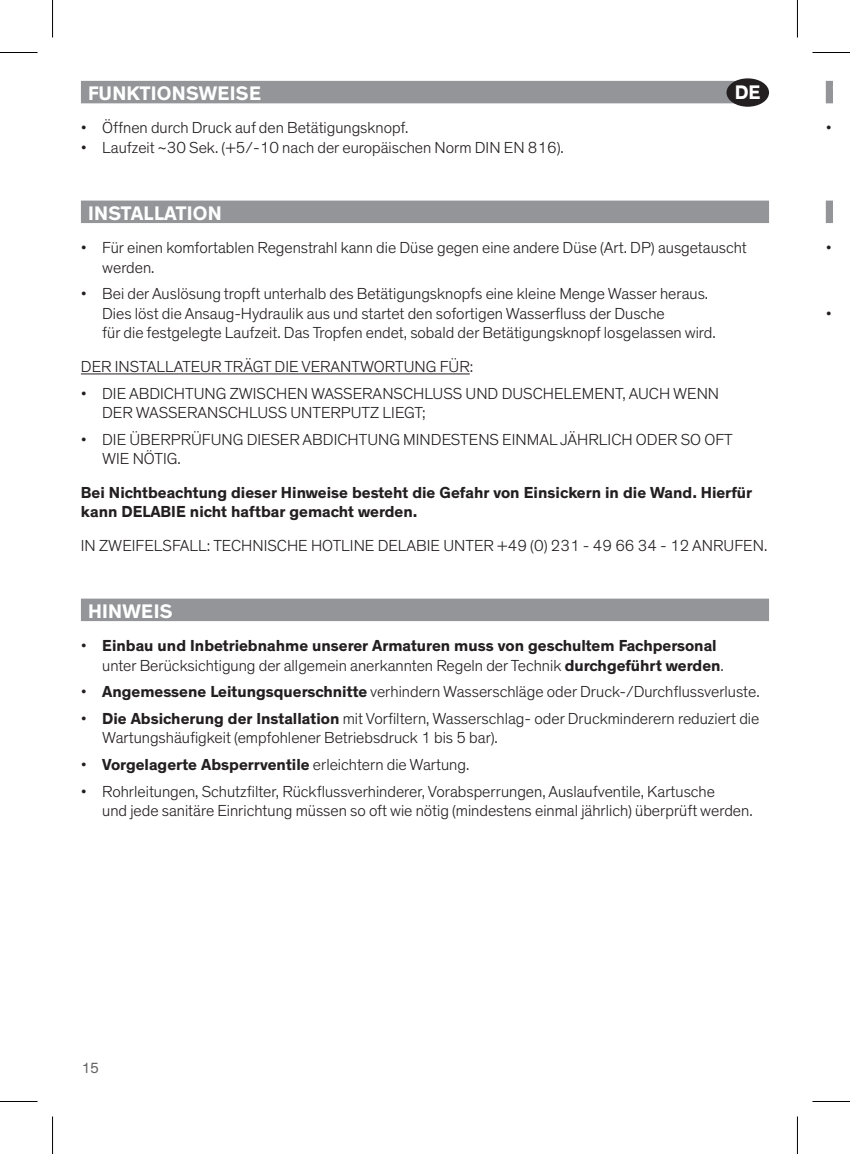
<style>
.page{position:relative;width:850px;height:1154px;background:#fff}
.page>*{position:absolute;margin:0;border:0;box-sizing:border-box;transform-origin:0 0}
.t1{font:700 20px "Theinhardt";letter-spacing:.015em;color:#fff}
.t2{font:300 16.25px/19.5px "Theinhardt";color:#231f20}
.t3{font:700 16.25px/19.5px "Theinhardt";color:#231f20}
.t4{font:15px "Theinhardt";color:#636366}
.s1{font-weight:300}
.s2{font-weight:700}
</style>
<div class="page">
<div style="left:825px;top:81px;width:7px;height:22px;background:#939598"></div>
<div style="left:825px;top:201px;width:7px;height:22px;background:#939598"></div>
<div style="left:81px;top:81px;width:673px;height:22px;background:#939598"></div>
<div style="left:81px;top:201px;width:687px;height:22px;background:#939598"></div>
<hr style="left:81px;top:373px;width:388px;height:1px;background:#231f20">
<div style="left:81px;top:599px;width:687px;height:22px;background:#939598"></div>
<div style="left:726px;top:78px;width:42px;height:29px;background:#231f20;border-radius:50%"></div>
<hr style="left:0;top:52px;width:38px;height:1px;background:#000">
<hr style="left:812px;top:52px;width:37px;height:1px;background:#000">
<hr style="left:0;top:1101px;width:38px;height:1px;background:#000">
<hr style="left:812px;top:1101px;width:37px;height:1px;background:#000">
<hr style="left:52px;top:0;width:1px;height:38px;background:#000">
<hr style="left:52px;top:1116px;width:1px;height:38px;background:#000">
<hr style="left:796px;top:0;width:1px;height:38px;background:#000">
<hr style="left:796px;top:1116px;width:1px;height:38px;background:#000">
<p class="t1" style="left:88px;top:81px;width:174px">FUNKTIONSWEISE</p>
<p class="t2" style="left:81px;top:119px;width:329px">• Öffnen durch Druck auf den Betätigungsknopf.</p>
<p class="t2" style="left:81px;top:138px;width:484px">• Laufzeit ~30 Sek. (+5/-10 nach der europäischen Norm DIN EN 816).</p>
<p class="t1" style="left:734px;top:80px;width:27px">DE</p>
<p class="t1" style="left:88px;top:200px;width:135px">INSTALLATION</p>
<p class="t2" style="left:102px;top:238px;width:645px;text-indent:-21px">• Für einen komfortablen Regenstrahl kann die Düse gegen eine andere Düse (Art. DP) ausgetauscht werden.</p>
<p class="t2" style="left:102px;top:284px;width:614px;text-indent:-21px">• Bei der Auslösung tropft unterhalb des Betätigungsknopfs eine kleine Menge Wasser heraus.<br>Dies löst die Ansaug-Hydraulik aus und startet den sofortigen Wasserfluss der Dusche<br>für die festgelegte Laufzeit. Das Tropfen endet, sobald der Betätigungsknopf losgelassen wird.</p>
<p class="t2" style="left:81px;top:357px;width:394px">DER INSTALLATEUR TRÄGT DIE VERANTWORTUNG FÜR:</p>
<p class="t2" style="left:102px;top:384px;width:618px;text-indent:-21px">• DIE ABDICHTUNG ZWISCHEN WASSERANSCHLUSS UND DUSCHELEMENT, AUCH WENN<br>DER WASSERANSCHLUSS UNTERPUTZ LIEGT;</p>
<p class="t2" style="left:102px;top:430px;width:632px;text-indent:-21px">• DIE ÜBERPRÜFUNG DIESER ABDICHTUNG MINDESTENS EINMAL JÄHRLICH ODER SO OFT<br>WIE NÖTIG.</p>
<p class="t3" style="left:81px;top:483px;width:672px">Bei Nichtbeachtung dieser Hinweise besteht die Gefahr von Einsickern in die Wand. Hierfür kann DELABIE nicht haftbar gemacht werden.</p>
<p class="t2" style="left:81px;top:536px;width:687px">IN ZWEIFELSFALL: TECHNISCHE HOTLINE DELABIE UNTER +49 (0) 231 - 49 66 34 - 12 ANRUFEN.</p>
<p class="t1" style="left:88px;top:598px;width:86px">HINWEIS</p>
<p class="t3" style="left:102px;top:636px;width:623px;text-indent:-21px"><span class="s1">•</span> Einbau und Inbetriebnahme unserer Armaturen muss von geschultem Fachpersonal <span class="s1">unter Berücksichtigung der allgemein anerkannten Regeln der Technik</span> durchgeführt werden<span class="s1">.</span></p>
<p class="t2" style="left:81px;top:682px;width:679px">• <span class="s2">Angemessene Leitungsquerschnitte</span> verhindern Wasserschläge oder Druck-/Durchflussverluste.</p>
<p class="t2" style="left:102px;top:709px;width:658px;text-indent:-21px">• <span class="s2">Die Absicherung der Installation</span> mit Vorfiltern, Wasserschlag- oder Druckminderern reduziert die<br>Wartungshäufigkeit (empfohlener Betriebsdruck 1 bis 5 bar).</p>
<p class="t3" style="left:81px;top:755px;width:390px"><span class="s1">•</span> Vorgelagerte Absperrventile <span class="s1">erleichtern die Wartung.</span></p>
<p class="t2" style="left:102px;top:782px;width:651px;text-indent:-21px">• Rohrleitungen, Schutzfilter, Rückflussverhinderer, Vorabsperrungen, Auslaufventile, Kartusche<br>und jede sanitäre Einrichtung müssen so oft wie nötig (mindestens einmal jährlich) überprüft werden.</p>
<p class="t2" style="left:825px;top:119px;width:8px">•</p>
<p class="t2" style="left:825px;top:238px;width:8px">•</p>
<p class="t2" style="left:825px;top:304px;width:8px">•</p>
<p class="t4" style="left:81px;top:1059px;width:19px">15</p>
</div>
